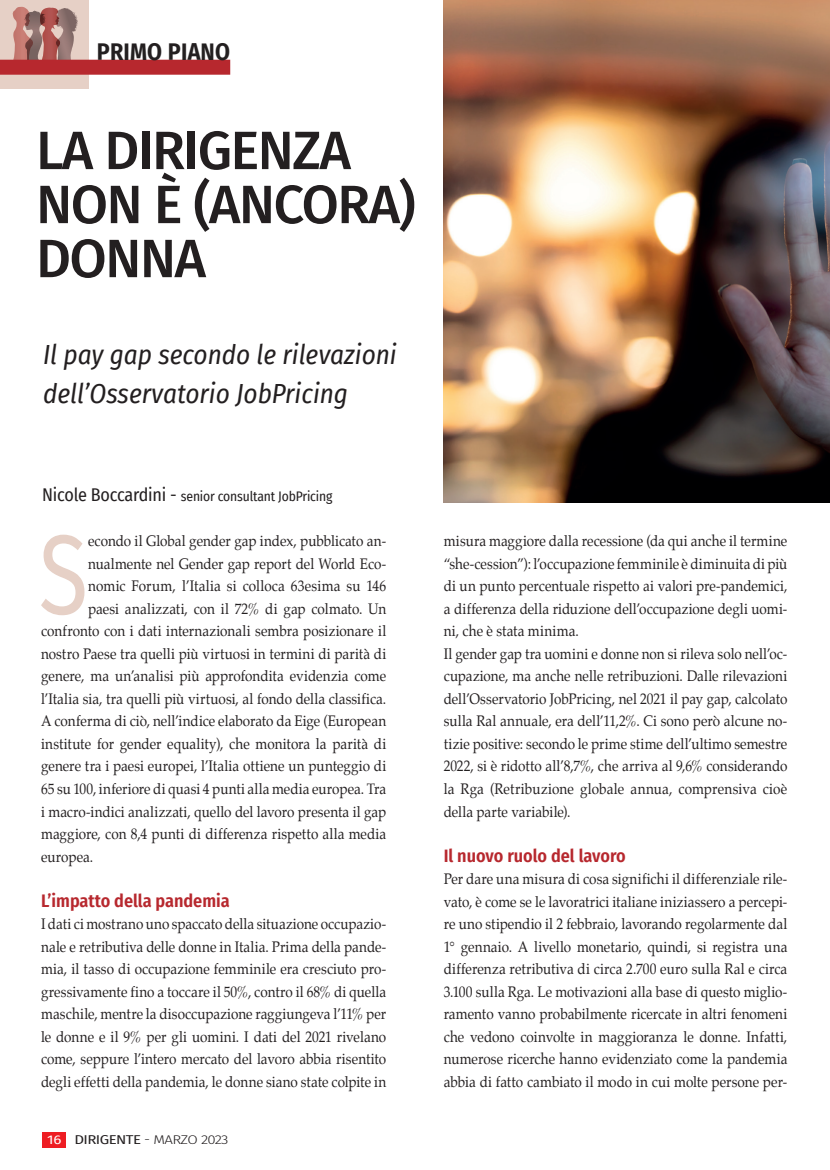
<style>
.page{position:relative;width:830px;height:1170px;background:#fff}
.page>*{position:absolute;margin:0;border:0;box-sizing:border-box;transform-origin:0 0}
.t1{font:112.95px "Fira Sans";color:#e6d0c6;scale:.8 1}
.t2{font:500 54px/54px "Fira Sans";letter-spacing:-.03em;color:#231f20}
.t3{font:italic 27px/39px "Fira Sans Condensed";color:#231f20}
.t4{font:700 24px "Fira Sans";letter-spacing:.01em;color:#231f20;scale:.9 1}
.t5{font:600 18px "Fira Sans Condensed";color:#b7282e}
.t6{font:15px/22.5px "Palatino";color:#231f20;text-align:justify;scale:.9 1}
.t7{font:13.5px "Fira Sans Condensed";letter-spacing:-.01em;color:#231f20}
.t8{font:300 12.6px "Fira Sans";letter-spacing:-.05em;color:#231f20;scale:1.2 1}
.s1{font-size:18px}
.s2{font-weight:400;color:#fff}
.s3{font-weight:400}
</style>
<div class="page">
<div style="left:43px;top:1131px;width:23px;height:16px;background:#ee1d23"></div>
<svg style="left:0;top:0;width:88px;height:88px;background:#d9c2b9"></svg>
<svg style="left:12px;top:7px;width:52px;height:53px;background:#af7772"></svg>
<div style="left:0;top:60px;width:230px;height:15px;background:#b7282e"></div>
<img style="left:443px;top:0;width:386px;height:502px">
<h3 class="t4" style="left:97px;top:31px;width:149px">PRIMO PIANO</h3>
<h2 class="t2" style="left:36px;top:120px;width:381px">LA DIRIGENZA<br>NON È (ANCORA)<br>DONNA</h2>
<h3 class="t3" style="left:43px;top:334px;width:355px">Il pay gap secondo le rilevazioni dell’Osservatorio JobPricing</h3>
<p class="t7" style="left:42px;top:486px;width:292px"><span class="s1">Nicole Boccardini -</span> senior consultant JobPricing</p>
<h1 class="t1" style="left:39px;top:489px;width:63px">S</h1>
<p class="t6" style="left:88px;top:530px;width:332px">econdo il Global gender gap index, pubblicato an-</p>
<p class="t6" style="left:88px;top:552px;width:332px">nualmente nel Gender gap report del World Eco-</p>
<p class="t6" style="left:88px;top:575px;width:332px">nomic Forum, l’Italia si colloca 63esima su 146</p>
<p class="t6" style="left:88px;top:597px;width:333px">paesi analizzati, con il 72% di gap colmato. Un</p>
<p class="t6" style="left:41px;top:620px;width:385px">confronto con i dati internazionali sembra posizionare il</p>
<p class="t6" style="left:41px;top:642px;width:385px">nostro Paese tra quelli più virtuosi in termini di parità di</p>
<p class="t6" style="left:41px;top:665px;width:385px">genere, ma un’analisi più approfondita evidenzia come</p>
<p class="t6" style="left:41px;top:687px;width:385px">l’Italia sia, tra quelli più virtuosi, al fondo della classifica.</p>
<p class="t6" style="left:41px;top:710px;width:385px">A conferma di ciò, nell’indice elaborato da Eige (European</p>
<p class="t6" style="left:41px;top:732px;width:385px">institute for gender equality), che monitora la parità di</p>
<p class="t6" style="left:41px;top:755px;width:385px">genere tra i paesi europei, l’Italia ottiene un punteggio di</p>
<p class="t6" style="left:41px;top:777px;width:385px">65 su 100, inferiore di quasi 4 punti alla media europea. Tra</p>
<p class="t6" style="left:41px;top:800px;width:385px">i macro-indici analizzati, quello del lavoro presenta il gap</p>
<p class="t6" style="left:41px;top:822px;width:385px">maggiore, con 8,4 punti di differenza rispetto alla media</p>
<p class="t6" style="left:41px;top:845px;width:59px">europea.</p>
<p class="t5" style="left:41px;top:885px;width:190px">L’impatto della pandemia</p>
<p class="t6" style="left:41px;top:912px;width:385px">I dati ci mostrano uno spaccato della situazione occupazio&shy;nale e retributiva delle donne in Italia. Prima della pande&shy;mia, il tasso di occupazione femminile era cresciuto pro&shy;gressivamente fino a toccare il 50%, contro il 68% di quella maschile, mentre la disoccupazione raggiungeva l’11% per le donne e il 9% per gli uomini. I dati del 2021 rivelano come, seppure l’intero mercato del lavoro abbia risentito degli effetti della pandemia, le donne siano state colpite in</p>
<p class="t8" style="left:47px;top:1130px;width:153px"><span class="s2">16</span> <span class="s3">DIRIGENTE</span> - MARZO 2023</p>
<p class="t6" style="left:443px;top:530px;width:383px;text-align:left">misura maggiore dalla recessione (da qui anche il termine “she-cession”): l’occupazione femminile è diminuita di più di un punto percentuale rispetto ai valori pre-pandemici, a differenza della riduzione dell’occupazione degli uomi&shy;ni, che è stata minima.<br>Il gender gap tra uomini e donne non si rileva solo nell’oc&shy;cupazione, ma anche nelle retribuzioni. Dalle rilevazioni dell’Osservatorio JobPricing, nel 2021 il pay gap, calcolato sulla Ral annuale, era dell’11,2%. Ci sono però alcune no&shy;tizie positive: secondo le prime stime dell’ultimo semestre 2022, si è ridotto all’8,7%, che arriva al 9,6% considerando la Rga (Retribuzione globale annua, comprensiva cioè della parte variabile).</p>
<p class="t5" style="left:443px;top:840px;width:183px">Il nuovo ruolo del lavoro</p>
<p class="t6" style="left:443px;top:867px;width:383px">Per dare una misura di cosa significhi il differenziale rile&shy;vato, è come se le lavoratrici italiane iniziassero a percepi&shy;re uno stipendio il 2 febbraio, lavorando regolarmente dal 1° gennaio. A livello monetario, quindi, si registra una differenza retributiva di circa 2.700 euro sulla Ral e circa 3.100 sulla Rga. Le motivazioni alla base di questo miglio&shy;ramento vanno probabilmente ricercate in altri fenomeni che vedono coinvolte in maggioranza le donne. Infatti, numerose ricerche hanno evidenziato come la pandemia abbia di fatto cambiato il modo in cui molte persone per-</p>
</div>
